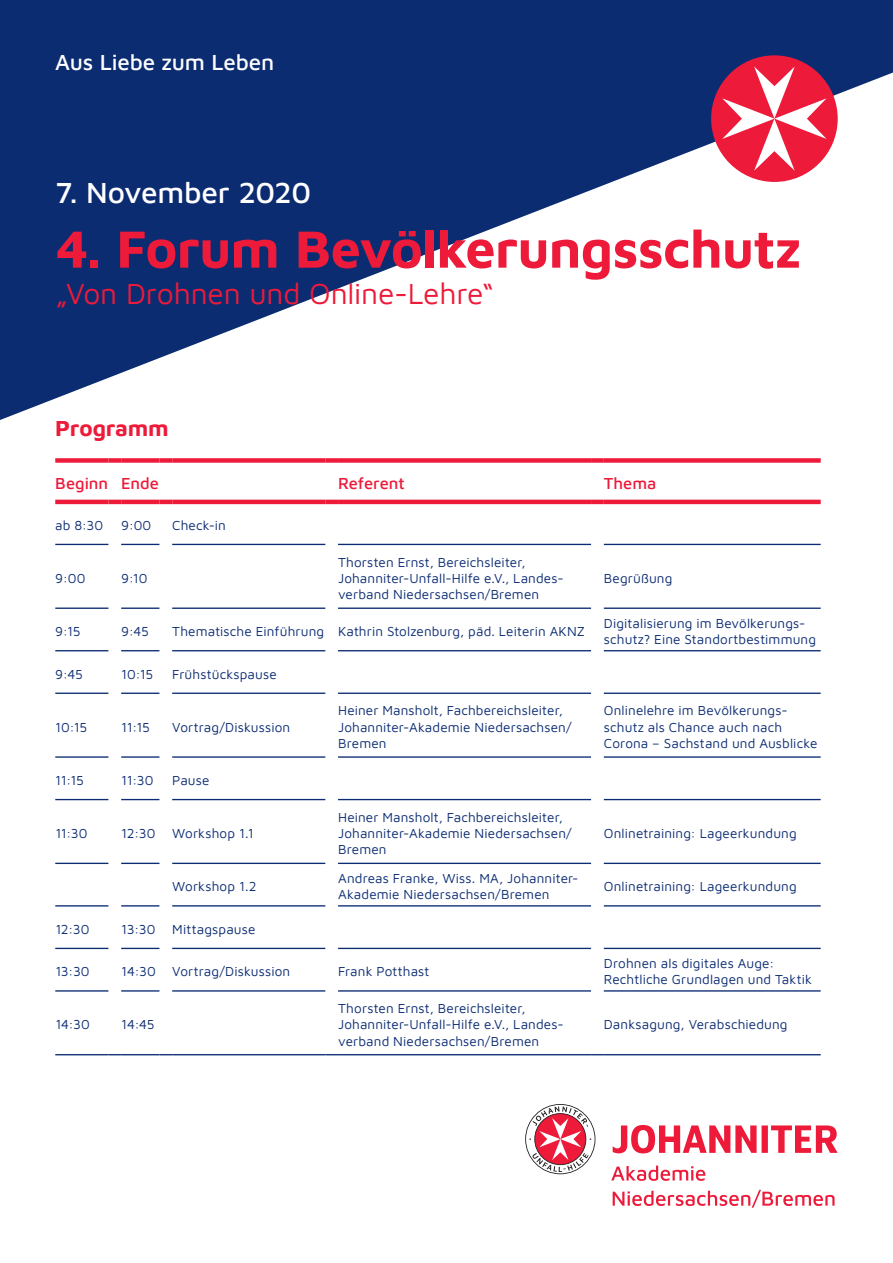
<style>
.page{position:relative;width:893px;height:1263px;background:#fff}
.page>*{position:absolute;margin:0;border:0;box-sizing:border-box;transform-origin:0 0}
.t1{font:700 54px "Maven Pro";letter-spacing:-.015em;color:#ed1a3a}
.t2{font:30px "Maven Pro";letter-spacing:-.01em;color:#ed1a3a}
.t3{font:500 30px "Maven Pro";letter-spacing:-.015em;color:#fff}
.t4{font:500 22.5px "Maven Pro";letter-spacing:-.01em;color:#fff}
.t5{font:700 22.5px "Maven Pro";letter-spacing:-.01em;color:#ed1a3a}
.t6{font:500 16.5px "Maven Pro";color:#ed1a3a}
.t7{font:13.5px/16.2px "Maven Pro";letter-spacing:.01em;color:#0c2c72}
</style>
<div class="page">
<svg style="left:0;top:0;width:893px;height:420px;fill:#0c2c72"></svg>
<div style="left:711px;top:55px;width:127px;height:127px;background:#ed1a3a;border-radius:50%"></div>
<svg style="left:722px;top:67px;width:104px;height:104px"></svg>
<div style="left:55px;top:458px;width:53px;height:5px;background:#ed1a3a"></div>
<div style="left:108px;top:458px;width:13px;height:5px;background:#ed1a3a"></div>
<div style="left:121px;top:458px;width:38px;height:5px;background:#ed1a3a"></div>
<div style="left:159px;top:458px;width:13px;height:5px;background:#ed1a3a"></div>
<div style="left:172px;top:458px;width:153px;height:5px;background:#ed1a3a"></div>
<div style="left:325px;top:458px;width:13px;height:5px;background:#ed1a3a"></div>
<div style="left:338px;top:458px;width:253px;height:5px;background:#ed1a3a"></div>
<div style="left:591px;top:458px;width:13px;height:5px;background:#ed1a3a"></div>
<div style="left:604px;top:458px;width:217px;height:5px;background:#ed1a3a"></div>
<hr style="left:55px;top:500px;width:53px;height:4px;background:#ed1a3a">
<hr style="left:108px;top:500px;width:13px;height:4px;background:#ed1a3a">
<hr style="left:121px;top:500px;width:38px;height:4px;background:#ed1a3a">
<hr style="left:159px;top:500px;width:13px;height:4px;background:#ed1a3a">
<hr style="left:172px;top:500px;width:153px;height:4px;background:#ed1a3a">
<hr style="left:325px;top:500px;width:13px;height:4px;background:#ed1a3a">
<hr style="left:338px;top:500px;width:253px;height:4px;background:#ed1a3a">
<svg style="left:591px;top:500px;width:13px;height:4px"></svg>
<hr style="left:604px;top:500px;width:217px;height:4px;background:#ed1a3a">
<hr style="left:55px;top:544px;width:53px;height:1px;background:#0c2c72">
<hr style="left:121px;top:544px;width:38px;height:1px;background:#0c2c72">
<hr style="left:172px;top:544px;width:153px;height:1px;background:#0c2c72">
<hr style="left:338px;top:544px;width:253px;height:1px;background:#0c2c72">
<hr style="left:604px;top:544px;width:217px;height:1px;background:#0c2c72">
<hr style="left:55px;top:607px;width:53px;height:2px;background:#0c2c72">
<hr style="left:121px;top:607px;width:38px;height:2px;background:#0c2c72">
<hr style="left:172px;top:607px;width:153px;height:2px;background:#0c2c72">
<hr style="left:338px;top:607px;width:253px;height:2px;background:#0c2c72">
<hr style="left:604px;top:607px;width:217px;height:2px;background:#0c2c72">
<hr style="left:55px;top:650px;width:53px;height:1px;background:#0c2c72">
<hr style="left:121px;top:650px;width:38px;height:1px;background:#0c2c72">
<hr style="left:172px;top:650px;width:153px;height:1px;background:#0c2c72">
<hr style="left:338px;top:650px;width:253px;height:1px;background:#0c2c72">
<hr style="left:604px;top:650px;width:217px;height:1px;background:#0c2c72">
<hr style="left:55px;top:693px;width:53px;height:1px;background:#0c2c72">
<hr style="left:121px;top:693px;width:38px;height:1px;background:#0c2c72">
<hr style="left:172px;top:693px;width:153px;height:1px;background:#0c2c72">
<hr style="left:338px;top:693px;width:253px;height:1px;background:#0c2c72">
<hr style="left:604px;top:693px;width:217px;height:1px;background:#0c2c72">
<hr style="left:55px;top:756px;width:53px;height:2px;background:#0c2c72">
<hr style="left:121px;top:756px;width:38px;height:2px;background:#0c2c72">
<hr style="left:172px;top:756px;width:153px;height:2px;background:#0c2c72">
<hr style="left:338px;top:756px;width:253px;height:2px;background:#0c2c72">
<hr style="left:604px;top:756px;width:217px;height:2px;background:#0c2c72">
<hr style="left:55px;top:799px;width:53px;height:1px;background:#0c2c72">
<hr style="left:121px;top:799px;width:38px;height:1px;background:#0c2c72">
<hr style="left:172px;top:799px;width:153px;height:1px;background:#0c2c72">
<hr style="left:338px;top:799px;width:253px;height:1px;background:#0c2c72">
<hr style="left:604px;top:799px;width:217px;height:1px;background:#0c2c72">
<hr style="left:55px;top:863px;width:53px;height:1px;background:#0c2c72">
<hr style="left:121px;top:863px;width:38px;height:1px;background:#0c2c72">
<hr style="left:172px;top:863px;width:153px;height:1px;background:#0c2c72">
<hr style="left:338px;top:863px;width:253px;height:1px;background:#0c2c72">
<hr style="left:604px;top:863px;width:217px;height:1px;background:#0c2c72">
<hr style="left:55px;top:905px;width:53px;height:1px;background:#0c2c72">
<hr style="left:121px;top:905px;width:38px;height:1px;background:#0c2c72">
<hr style="left:172px;top:905px;width:153px;height:1px;background:#0c2c72">
<hr style="left:338px;top:905px;width:253px;height:1px;background:#0c2c72">
<hr style="left:604px;top:905px;width:217px;height:1px;background:#0c2c72">
<hr style="left:55px;top:948px;width:53px;height:1px;background:#0c2c72">
<hr style="left:121px;top:948px;width:38px;height:1px;background:#0c2c72">
<hr style="left:172px;top:948px;width:153px;height:1px;background:#0c2c72">
<hr style="left:338px;top:948px;width:253px;height:1px;background:#0c2c72">
<hr style="left:604px;top:948px;width:217px;height:1px;background:#0c2c72">
<hr style="left:55px;top:990px;width:53px;height:1px;background:#0c2c72">
<hr style="left:121px;top:990px;width:38px;height:1px;background:#0c2c72">
<hr style="left:172px;top:990px;width:153px;height:1px;background:#0c2c72">
<hr style="left:338px;top:990px;width:253px;height:1px;background:#0c2c72">
<hr style="left:604px;top:990px;width:217px;height:1px;background:#0c2c72">
<hr style="left:55px;top:1054px;width:53px;height:1px;background:#0c2c72">
<svg style="left:108px;top:1054px;width:13px;height:1px"></svg>
<hr style="left:121px;top:1054px;width:38px;height:1px;background:#0c2c72">
<svg style="left:159px;top:1054px;width:13px;height:1px"></svg>
<hr style="left:172px;top:1054px;width:153px;height:1px;background:#0c2c72">
<svg style="left:325px;top:1054px;width:13px;height:1px"></svg>
<hr style="left:338px;top:1054px;width:253px;height:1px;background:#0c2c72">
<svg style="left:591px;top:1054px;width:13px;height:1px"></svg>
<hr style="left:604px;top:1054px;width:217px;height:1px;background:#0c2c72">
<svg style="left:525px;top:1104px;width:313px;height:77px"></svg>
<svg style="left:613px;top:1190px;width:222px;height:18px"></svg>
<h3 class="t4" style="left:55px;top:47px;width:221px">Aus Liebe zum Leben</h3>
<h2 class="t3" style="left:55px;top:172px;width:257px">7. November 2020</h2>
<h1 class="t1" style="left:55px;top:211px;width:747px">4. Forum Bevölkerungsschutz</h1>
<h2 class="t2" style="left:55px;top:273px;width:440px">„Von Drohnen und Online-Lehre“</h2>
<h3 class="t5" style="left:55px;top:412px;width:115px">Programm</h3>
<p class="t6" style="left:55px;top:472px;width:105px">Beginn Ende</p>
<p class="t6" style="left:338px;top:472px;width:68px">Referent</p>
<p class="t6" style="left:604px;top:472px;width:54px">Thema</p>
<p class="t7" style="left:55px;top:517px;width:49px">ab 8:30</p>
<p class="t7" style="left:121px;top:517px;width:32px">9:00</p>
<p class="t7" style="left:172px;top:517px;width:55px">Check-in</p>
<p class="t7" style="left:55px;top:569px;width:32px">9:00</p>
<p class="t7" style="left:121px;top:569px;width:28px">9:10</p>
<p class="t7" style="left:338px;top:553px;width:225px">Thorsten Ernst, Bereichsleiter,<br>Johanniter-Unfall-Hilfe e.V., Landes&shy;verband Niedersachsen/Bremen</p>
<p class="t7" style="left:604px;top:569px;width:70px">Begrüßung</p>
<p class="t7" style="left:55px;top:622px;width:27px">9:15</p>
<p class="t7" style="left:121px;top:622px;width:29px">9:45</p>
<p class="t7" style="left:172px;top:622px;width:414px">Thematische Einführung Kathrin Stolzenburg, päd. Leiterin AKNZ</p>
<p class="t7" style="left:604px;top:614px;width:214px">Digitalisierung im Bevölkerungs&shy;schutz? Eine Standortbestimmung</p>
<p class="t7" style="left:55px;top:665px;width:29px">9:45</p>
<p class="t7" style="left:121px;top:665px;width:33px">10:15</p>
<p class="t7" style="left:172px;top:665px;width:106px">Frühstückspause</p>
<p class="t7" style="left:55px;top:718px;width:33px">10:15</p>
<p class="t7" style="left:121px;top:718px;width:30px">11:15</p>
<p class="t7" style="left:172px;top:718px;width:119px">Vortrag/Diskussion</p>
<p class="t7" style="left:55px;top:771px;width:30px">11:15</p>
<p class="t7" style="left:121px;top:771px;width:34px">11:30</p>
<p class="t7" style="left:172px;top:771px;width:39px">Pause</p>
<p class="t7" style="left:55px;top:824px;width:34px">11:30</p>
<p class="t7" style="left:121px;top:824px;width:134px">12:30 Workshop 1.1</p>
<p class="t7" style="left:338px;top:702px;width:235px">Heiner Mansholt, Fachbereichsleiter,<br>Johanniter-Akademie Niedersachsen/<br>Bremen</p>
<p class="t7" style="left:604px;top:702px;width:215px">Onlinelehre im Bevölkerungs&shy;schutz als Chance auch nach<br>Corona – Sachstand und Ausblicke</p>
<p class="t7" style="left:338px;top:808px;width:235px">Heiner Mansholt, Fachbereichsleiter,<br>Johanniter-Akademie Niedersachsen/<br>Bremen</p>
<p class="t7" style="left:604px;top:824px;width:194px">Onlinetraining: Lageerkundung</p>
<p class="t7" style="left:172px;top:877px;width:86px">Workshop 1.2</p>
<p class="t7" style="left:338px;top:869px;width:242px">Andreas Franke, Wiss. MA, Johanniter-<br>Akademie Niedersachsen/Bremen</p>
<p class="t7" style="left:604px;top:877px;width:194px">Onlinetraining: Lageerkundung</p>
<p class="t7" style="left:55px;top:920px;width:36px">12:30</p>
<p class="t7" style="left:121px;top:920px;width:136px">13:30 Mittagspause</p>
<p class="t7" style="left:55px;top:962px;width:36px">13:30</p>
<p class="t7" style="left:121px;top:962px;width:170px">14:30 Vortrag/Diskussion</p>
<p class="t7" style="left:338px;top:962px;width:93px">Frank Potthast</p>
<p class="t7" style="left:604px;top:954px;width:210px">Drohnen als digitales Auge:<br>Rechtliche Grundlagen und Taktik</p>
<p class="t7" style="left:55px;top:1016px;width:36px">14:30</p>
<p class="t7" style="left:121px;top:1016px;width:35px">14:45</p>
<p class="t7" style="left:338px;top:999px;width:225px">Thorsten Ernst, Bereichsleiter,<br>Johanniter-Unfall-Hilfe e.V., Landes&shy;verband Niedersachsen/Bremen</p>
<p class="t7" style="left:604px;top:1016px;width:185px">Danksagung, Verabschiedung</p>
</div>
